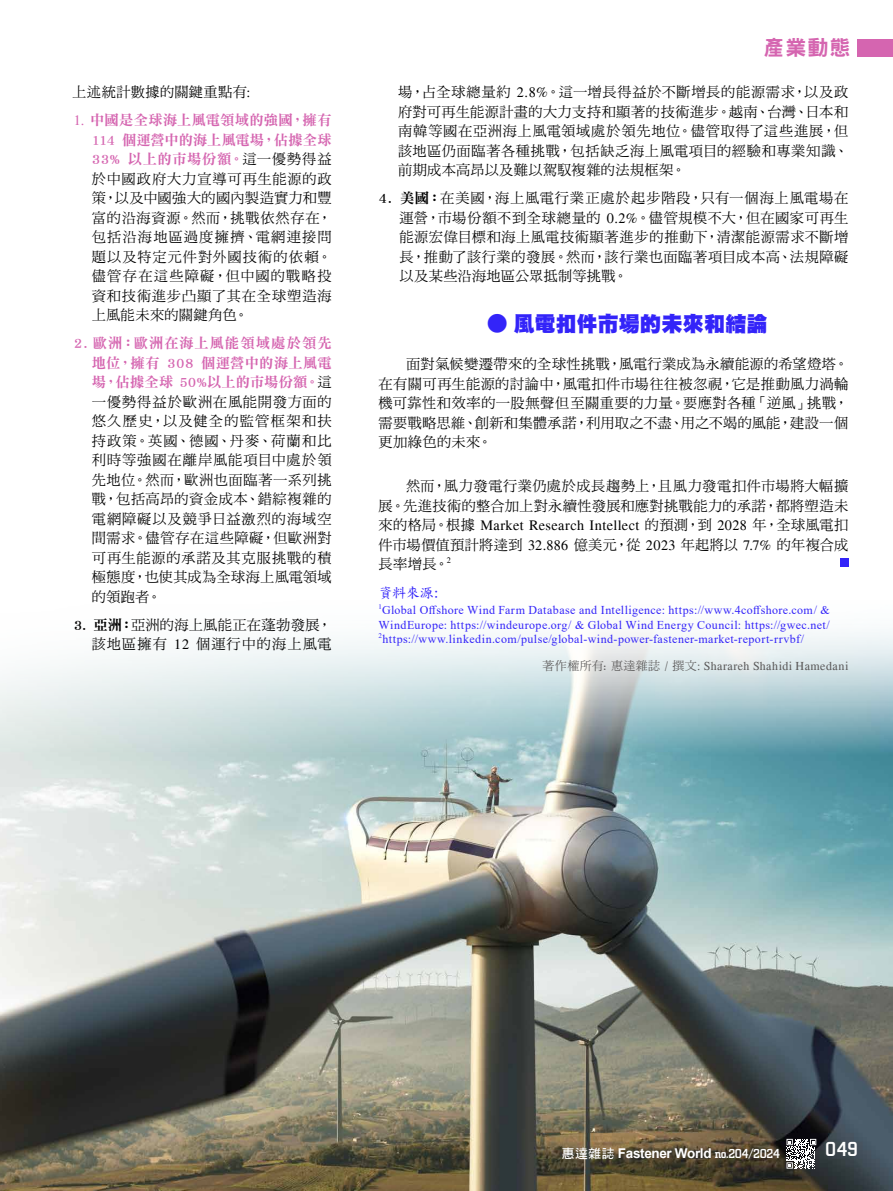
<style>
.page{position:relative;width:893px;height:1191px;background:#fff}
.page>*{position:absolute;margin:0;border:0;box-sizing:border-box;transform-origin:0 0}
.t1{font:21px "DF Hei UB HKP BF";letter-spacing:.005em;color:#3324f9}
.t2{font:21px "DF Hei Std W9";color:#d565b0}
.t3{font:500 21px "City D";color:#fff}
.t4{font:14.25px/19.5px "DF Ming Std W5";letter-spacing:.03em;color:#000;text-align:justify}
.t5{font:14.25px/19.5px "DF Ming Std W9";letter-spacing:.025em;color:#d565b0;text-align:justify}
.t6{font:14.25px "Times";letter-spacing:.03em;color:#000}
.t7{font:14.25px "DF Kai Shu SB Estd BF";color:#3324f9}
.t8{font:700 13.5px "Arial";letter-spacing:-.025em;color:#fff}
.t9{font:12px/14.5px "Times New Roman";letter-spacing:.035em;color:#3324f9}
.t10{font:12px "Times";letter-spacing:.035em;color:#595757}
.t11{font:8.25px "Times";color:#000}
.t12{font:7.05px "Times";color:#3324f9}
.s1{font-family:"Times"}
.s2{font-family:"DF Ming Std W5";color:#000}
.s3{font-family:"DF Ming Std W9"}
.s4{font-family:"DF Ming Std W5"}
.s5{font-family:"DF Hei Std W7";font-weight:400;font-size:12.75px}
.s6{font-family:"City D";font-weight:500}
</style>
<div class="page">
<img style="left:0;top:632px;width:893px;height:559px">
<div style="left:857px;top:40px;width:36px;height:17px;background:#d565b0"></div>
<svg style="left:786px;top:1138px;width:30px;height:30px"></svg>
<div style="left:840px;top:558px;width:8px;height:8px;background:#3324f9"></div>
<p class="t4" style="left:72px;top:82px;width:180px">上述統計數據的關鍵重點有<span class="s1">:</span></p>
<p class="t5" style="left:92px;top:110px;width:241px;text-indent:-18px"><span class="s1">1.</span> 中國是全球海上風電領域的強國，擁有114 個運營中的海上風電場，佔據全球33% 以上的市場份額。<span class="s2">這一優勢得益</span></p>
<p class="t4" style="left:92px;top:169px;width:241px">於中國政府大力宣導可再生能源的政策，以及中國強大的國內製造實力和豐富的沿海資源。然而，挑戰依然存在，包括沿海地區過度擁擠、電網連接問題以及特定元件對外國技術的依賴。儘管存在這些障礙，但中國的戰略投資和技術進步凸顯了其在全球塑造海上風能未來的關鍵角色。</p>
<p class="t5" style="left:92px;top:333px;width:241px;text-indent:-18px">2. 歐洲：歐洲在海上風能領域處於領先地位，擁有 308 個運營中的海上風電場，佔據全球 50%以上的市場份額。<span class="s2">這</span></p>
<p class="t4" style="left:92px;top:392px;width:241px">一優勢得益於歐洲在風能開發方面的悠久歷史，以及健全的監管框架和扶持政策。英國、德國、丹麥、荷蘭和比利時等強國在離岸風能項目中處於領先地位。然而，歐洲也面臨著一系列挑戰，包括高昂的資金成本、錯綜複雜的電網障礙以及競爭日益激烈的海域空間需求。儘管存在這些障礙，但歐洲對可再生能源的承諾及其克服挑戰的積極態度，也使其成為全球海上風電領域的領跑者。</p>
<p class="t4" style="left:74px;top:615px;width:259px;text-align:right"><span class="s3">3. 亞洲：</span>亞洲的海上風能正在蓬勃發展，該地區擁有 <span class="s1">12</span> 個運行中的海上風電</p>
<h1 class="t2" style="left:763px;top:36px;width:89px">產業動態</h1>
<p class="t4" style="left:398px;top:82px;width:452px">場，占全球總量約 <span class="s1">2.8%</span>。這一增長得益於不斷增長的能源需求，以及政府對可再生能源計畫的大力支持和顯著的技術進步。越南、台灣、日本和南韓等國在亞洲海上風電領域處於領先地位。儘管取得了這些進展，但該地區仍面臨著各種挑戰，包括缺乏海上風電項目的經驗和專業知識、前期成本高昂以及難以駕馭複雜的法規框架。</p>
<p class="t4" style="left:399px;top:188px;width:450px;text-indent:-21px"><span class="s3">4. 美國：</span>在美國，海上風電行業正處於起步階段，只有一個海上風電場在運營，市場份額不到全球總量的 <span class="s1">0.2%</span>。儘管規模不大，但在國家可再生能源宏偉目標和海上風電技術顯著進步的推動下，清潔能源需求不斷增長，推動了該行業的發展。然而，該行業也面臨著項目成本高、法規障礙以及某些沿海地區公眾抵制等挑戰。</p>
<h1 class="t1" style="left:487px;top:313px;width:283px"><span class="s4">●</span> 風電扣件市場的未來和結論</h1>
<p class="t4" style="left:378px;top:354px;width:471px;text-indent:28px">面對氣候變遷帶來的全球性挑戰，風電行業成為永續能源的希望燈塔。在有關可再生能源的討論中，風電扣件市場往往被忽視，它是推動風力渦輪機可靠性和效率的一股無聲但至關重要的力量。要應對各種「逆風」挑戰，需要戰略思維、創新和集體承諾，利用取之不盡、用之不竭的風能，建設一個更加綠色的未來。</p>
<p class="t4" style="left:378px;top:476px;width:471px;text-align:right">然而，風力發電行業仍處於成長趨勢上，且風力發電扣件市場將大幅擴<br>展。先進技術的整合加上對永續性發展和應對挑戰能力的承諾，都將塑造未</p>
<p class="t6" style="left:378px;top:517px;width:471px"><span class="s4">來的格局。根據</span> Market Research Intellect <span class="s4">的預測，到</span> 2028 <span class="s4">年，全球風電扣</span></p>
<p class="t4" style="left:378px;top:535px;width:471px">件市場價值預計將達到 <span class="s1">32.886</span> 億美元，從 <span class="s1">2023</span> 年起將以 <span class="s1">7.7%</span> 的年複合成長率增長。</p>
<p class="t11" style="left:447px;top:555px;width:6px">2</p>
<p class="t7" style="left:378px;top:585px;width:63px">資料來源:</p>
<p class="t12" style="left:378px;top:602px;width:5px">1</p>
<p class="t9" style="left:378px;top:602px;width:453px">Global Offshore Wind Farm Database and Intelligence: https://www.4coffshore.com/ &amp;<br>WindEurope: https://windeurope.org/ &amp; Global Wind Energy Council: https://gwec.net/</p>
<p class="t12" style="left:378px;top:631px;width:5px">2</p>
<p class="t9" style="left:382px;top:631px;width:423px">https://www.linkedin.com/pulse/global-wind-power-fastener-market-report-rrvbf/</p>
<p class="t10" style="left:542px;top:658px;width:307px"><span class="s4">著作權所有: 惠達雜誌 / 撰文</span>: Sharareh Shahidi Hamedani</p>
<p class="t8" style="left:562px;top:1143px;width:220px"><span class="s5">惠達雜誌</span> Fastener World <span class="s6">no.204/2024</span></p>
<h1 class="t3" style="left:825px;top:1138px;width:34px">049</h1>
</div>
